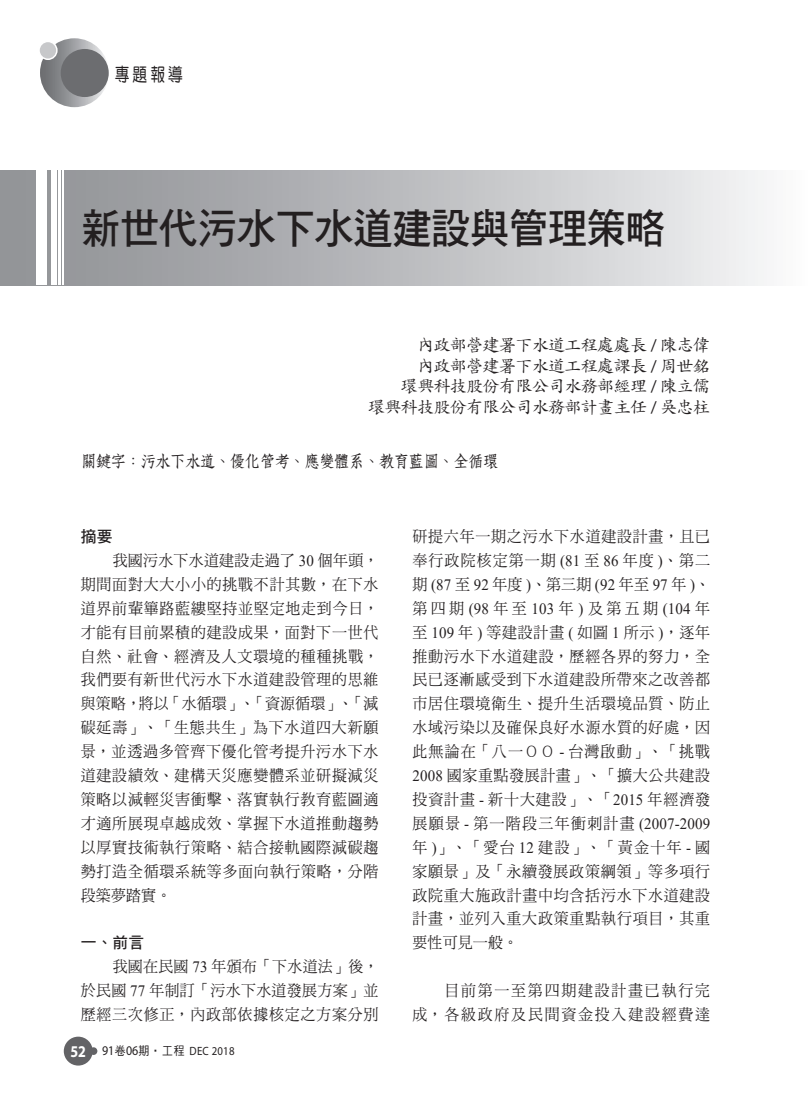
<style>
.page{position:relative;width:808px;height:1106px;background:#fff}
.page>*{position:absolute;margin:0;border:0;box-sizing:border-box;transform-origin:0 0}
.大標{font:42px "DF Hei Std W7";letter-spacing:-.025em;color:#231f20;scale:.95 1}
.t1{font:18.6px "DF Yuan Std W5";color:#231f20;scale:.8 1}
.作者{font:17.25px "DF Kai Shu Std W5";letter-spacing:-.05em;color:#231f20}
.關鍵字{font:16.5px "DF Fang Song Std W6";letter-spacing:-.05em;color:#231f20;scale:.95 1}
.內文{font:15.75px/23.9px "DF Ming Std W5";letter-spacing:.05em;color:#231f20;text-align:justify;scale:.95 1}
.內文-2{font:15.75px/23.9px "DF Ming Std W5";letter-spacing:.115em;color:#231f20;text-align:right;scale:.95 1}
.標_一{font:15.75px "DF Hei Std W7";color:#231f20}
.頁碼{font:12px "Myriad Pro";letter-spacing:.025em;color:#231f20;scale:.9 1}
.s1{font-family:"Myriad Pro"}
.s2{font-family:"Times New Roman"}
.s3{font-weight:700;font-size:16.5px;color:#fff}
.s4{font-size:13.35px}
.s5{font-family:"DF Hei Std W5"}
</style>
<div class="page">
<svg style="left:40px;top:38px;width:69px;height:69px;background:#939598"></svg>
<div style="left:61px;top:49px;width:48px;height:48px;background:#6c6d70;border-radius:50%"></div>
<div style="left:39px;top:41px;width:18px;height:18px;background:#c7c8ca;border-radius:50%"></div>
<div style="left:38px;top:41px;width:20px;height:19px;border:2px solid #fff;border-radius:50%"></div>
<div style="left:64px;top:1036px;width:29px;height:29px;background:#636366;border-radius:50%"></div>
<div style="left:90px;top:1047px;width:7px;height:7px;background:#636366;border-radius:50%"></div>
<div style="left:0;top:170px;width:808px;height:115px;background:linear-gradient(to right,#8c8d91,#f3f4f5)"></div>
<div style="left:37px;top:170px;width:10px;height:115px;background:#fff"></div>
<div style="left:51px;top:170px;width:5px;height:115px;background:#fff"></div>
<hr style="left:58px;top:170px;width:3px;height:115px;background:#fff">
<hr style="left:63px;top:170px;width:1px;height:115px;background:#fff">
<p class="t1" style="left:115px;top:64px;width:87px">專題報導</p>
<p class="大標" style="left:81px;top:205px;width:617px">新世代污水下水道建設與管理策略</p>
<p class="作者" style="left:417px;top:335px;width:295px">內政部營建署下水道工程處處長 <span class="s1">/</span> 陳志偉</p>
<p class="作者" style="left:417px;top:356px;width:295px">內政部營建署下水道工程處課長 <span class="s1">/</span> 周世銘</p>
<p class="作者" style="left:401px;top:377px;width:311px">環興科技股份有限公司水務部經理 <span class="s1">/</span> 陳立儒</p>
<p class="作者" style="left:368px;top:397px;width:344px">環興科技股份有限公司水務部計畫主任 <span class="s1">/</span> 吳忠柱</p>
<p class="關鍵字" style="left:81px;top:452px;width:441px">關鍵字：污水下水道、優化管考、應變體系、教育藍圖、全循環</p>
<p class="標_一" style="left:81px;top:528px;width:33px">摘要</p>
<p class="內文" style="left:81px;top:548px;width:315px;text-indent:32px">我國污水下水道建設走過了 <span class="s2">30</span> 個年頭，期間面對大大小小的挑戰不計其數，在下水道界前輩篳路藍縷堅持並堅定地走到今日，才能有目前累積的建設成果，面對下一世代自然、社會、經濟及人文環境的種種挑戰，我們要有新世代污水下水道建設管理的思維與策略，將以「水循環」、「資源循環」、「減碳延壽」、「生態共生」為下水道四大新願景，並透過多管齊下優化管考提升污水下水道建設績效、建構天災應變體系並研擬減災策略以減輕災害衝擊、落實執行教育藍圖適才適所展現卓越成效、掌握下水道推動趨勢以厚實技術執行策略、結合接軌國際減碳趨勢打造全循環系統等多面向執行策略，分階段築夢踏實。</p>
<p class="標_一" style="left:81px;top:934px;width:65px">一、前言</p>
<p class="內文" style="left:81px;top:954px;width:315px;text-indent:32px">我國在民國 <span class="s2">73</span> 年頒布「下水道法」後，於民國 <span class="s2">77</span> 年制訂「污水下水道發展方案」並歷經三次修正，內政部依據核定之方案分別</p>
<p class="頁碼" style="left:70px;top:1043px;width:184px"><span class="s3">52</span> <span class="s4">91</span><span class="s5">卷</span><span class="s4">06</span><span class="s5">期‧工程</span> DEC 2018</p>
<p class="內文" style="left:412px;top:524px;width:315px">研提六年一期之污水下水道建設計畫，且已奉行政院核定第一期 <span class="s2">(81</span> 至 <span class="s2">86</span> 年度 <span class="s2">)</span>、第二期 <span class="s2">(87</span> 至 <span class="s2">92</span> 年度 <span class="s2">)</span>、第三期 <span class="s2">(92</span> 年至 <span class="s2">97</span> 年 <span class="s2">)</span>、第四期<span class="s2">(98</span>年至<span class="s2">103</span>年<span class="s2">)</span>及第五期<span class="s2">(104</span>年至 <span class="s2">109</span> 年 <span class="s2">)</span> 等建設計畫 <span class="s2">(</span> 如圖 <span class="s2">1</span> 所示 <span class="s2">)</span>，逐年推動污水下水道建設，歷經各界的努力，全民已逐漸感受到下水道建設所帶來之改善都市居住環境衛生、提升生活環境品質、防止水域污染以及確保良好水源水質的好處，因此無論在「八一ＯＯ <span class="s2">-</span> 台灣啟動」、「挑戰<span class="s2">2008</span> 國家重點發展計畫」、「擴大公共建設投資計畫 <span class="s2">-</span> 新十大建設」、「<span class="s2">2015</span> 年經濟發展願景 <span class="s2">-</span> 第一階段三年衝刺計畫 <span class="s2">(2007-2009</span>年 <span class="s2">)</span>」、「愛台 <span class="s2">12</span> 建設」、「黃金十年 <span class="s2">-</span> 國家願景」及「永續發展政策綱領」等多項行政院重大施政計畫中均含括污水下水道建設計畫，並列入重大政策重點執行項目，其重要性可見一般。</p>
<p class="內文-2" style="left:412px;top:978px;width:315px">目前第一至第四期建設計畫已執行完<br>成，各級政府及民間資金投入建設經費達</p>
</div>
